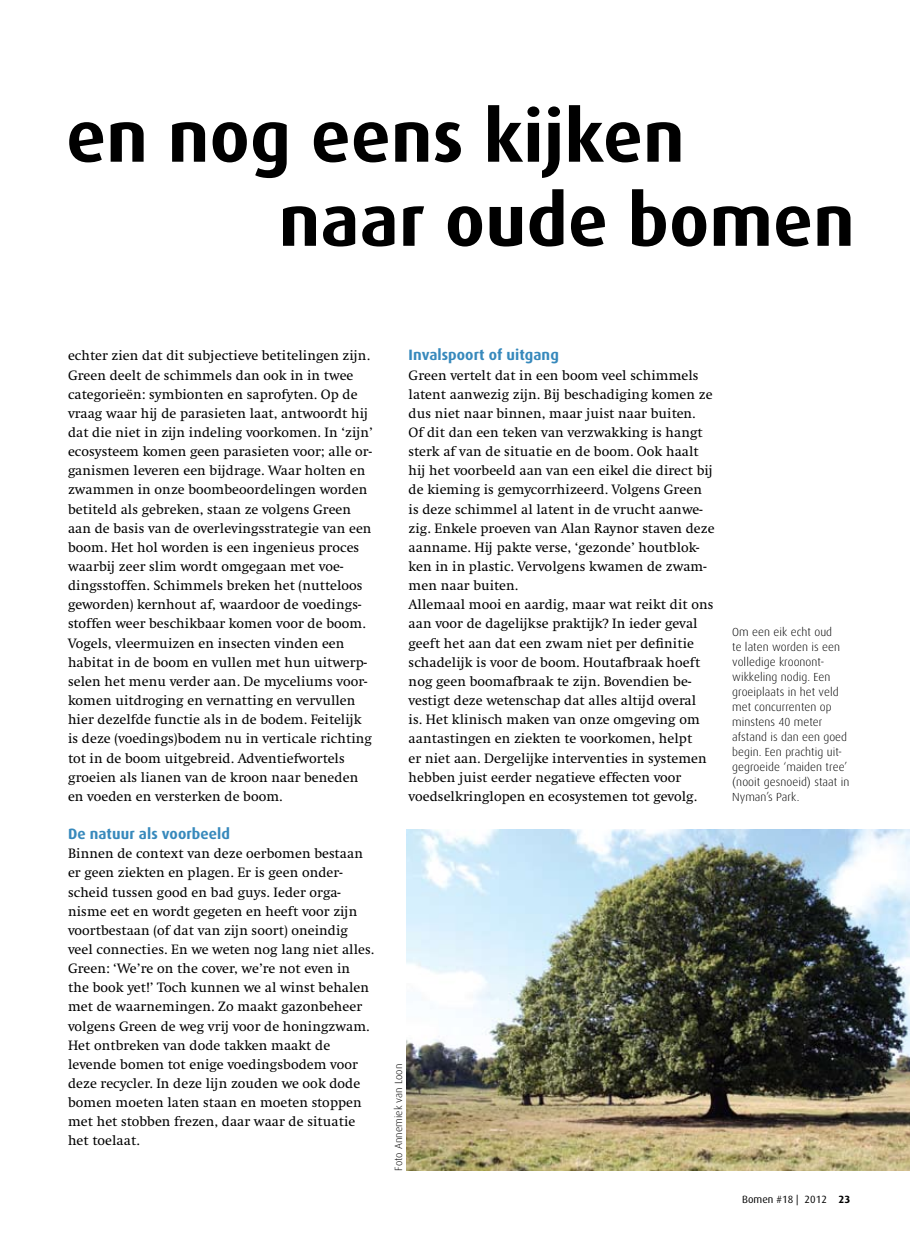
<style>
.page{position:relative;width:910px;height:1234px;background:#fff}
.page>*{position:absolute;margin:0;border:0;box-sizing:border-box;transform-origin:0 0}
.t1{font:700 72px/84px "Dax";letter-spacing:.005em;color:#000}
.t2{font:700 15px "Dax";letter-spacing:.005em;color:#3789bc}
.t3{font:14.1px/19.2px "Swift EF";letter-spacing:.005em;color:#000}
.t4{font:300 11.7px/15px "Dax";letter-spacing:.005em;color:#000}
.t5{font:300 10.5px "Dax";letter-spacing:.01em;color:#000}
.t6{font:10.5px "Dax";letter-spacing:.005em;color:#000}
.s1{font-weight:700}
</style>
<div class="page">
<img style="left:406px;top:829px;width:504px;height:340px">
<h1 class="t1" style="left:279px;top:95px;width:577px;text-indent:-212px">en nog eens kijken<br>naar oude bomen</h1>
<p class="t3" style="left:68px;top:346px;width:306px">echter zien dat dit subjectieve betitelingen zijn.<br>Green deelt de schimmels dan ook in in twee categorieën: symbionten en saprofyten. Op de vraag waar hij de parasieten laat, antwoordt hij dat die niet in zijn indeling voorkomen. In ‘zijn’ ecosysteem komen geen parasieten voor; alle or&shy;ganismen leveren een bijdrage. Waar holten en zwammen in onze boombeoordelingen worden betiteld als gebreken, staan ze volgens Green aan de basis van de overlevingsstrategie van een boom. Het hol worden is een ingenieus proces waarbij zeer slim wordt omgegaan met voe&shy;dingsstoffen. Schimmels breken het (nutteloos geworden) kernhout af, waardoor de voedings&shy;stoffen weer beschikbaar komen voor de boom.<br>Vogels, vleermuizen en insecten vinden een habitat in de boom en vullen met hun uitwerp&shy;selen het menu verder aan. De myceliums voor&shy;komen uitdroging en vernatting en vervullen hier dezelfde functie als in de bodem. Feitelijk is deze (voedings)bodem nu in verticale richting tot in de boom uitgebreid. Adventiefwortels groeien als lianen van de kroon naar beneden en voeden en versterken de boom.</p>
<p class="t2" style="left:68px;top:825px;width:164px">De natuur als voorbeeld</p>
<p class="t3" style="left:68px;top:844px;width:308px">Binnen de context van deze oerbomen bestaan er geen ziekten en plagen. Er is geen onder&shy;scheid tussen good en bad guys. Ieder orga&shy;nisme eet en wordt gegeten en heeft voor zijn voortbestaan (of dat van zijn soort) oneindig veel connecties. En we weten nog lang niet alles.<br>Green: ‘We’re on the cover, we’re not even in the book yet!’ Toch kunnen we al winst behalen met de waarnemingen. Zo maakt gazonbeheer volgens Green de weg vrij voor de honingzwam.<br>Het ontbreken van dode takken maakt de levende bomen tot enige voedingsbodem voor deze recycler. In deze lijn zouden we ook dode bomen moeten laten staan en moeten stoppen met het stobben frezen, daar waar de situatie het toelaat.</p>
<p class="t2" style="left:409px;top:346px;width:152px">Invalspoort of uitgang</p>
<p class="t3" style="left:409px;top:365px;width:307px">Green vertelt dat in een boom veel schimmels latent aanwezig zijn. Bij beschadiging komen ze dus niet naar binnen, maar juist naar buiten.<br>Of dit dan een teken van verzwakking is hangt sterk af van de situatie en de boom. Ook haalt hij het voorbeeld aan van een eikel die direct bij de kieming is gemycorrhizeerd. Volgens Green is deze schimmel al latent in de vrucht aanwe&shy;zig. Enkele proeven van Alan Raynor staven deze aanname. Hij pakte verse, ‘gezonde’ houtblok&shy;ken in in plastic. Vervolgens kwamen de zwam&shy;men naar buiten.<br>Allemaal mooi en aardig, maar wat reikt dit ons aan voor de dagelijkse praktijk? In ieder geval geeft het aan dat een zwam niet per definitie schadelijk is voor de boom. Houtafbraak hoeft nog geen boomafbraak te zijn. Bovendien be&shy;vestigt deze wetenschap dat alles altijd overal<br>is. Het klinisch maken van onze omgeving om aantastingen en ziekten te voorkomen, helpt<br>er niet aan. Dergelijke interventies in systemen hebben juist eerder negatieve effecten voor voedselkringlopen en ecosystemen tot gevolg.</p>
<p class="t4" style="left:732px;top:624px;width:119px">Om een eik echt oud<br>te laten worden is een volledige kroonont&shy;wikkeling nodig. Een groeiplaats in het veld met concurrenten op minstens 40 meter afstand is dan een goed begin. Een prachtig uit&shy;gegroeide ‘maiden tree’ (nooit gesnoeid) staat in<br>Nyman’s Park.</p>
<p class="t5" style="left:393px;top:1170px;width:108px;rotate:-90deg">Foto Annemiek van Loon</p>
<p class="t6" style="left:742px;top:1193px;width:110px">Bomen #18 | 2012 <span class="s1">23</span></p>
</div>
